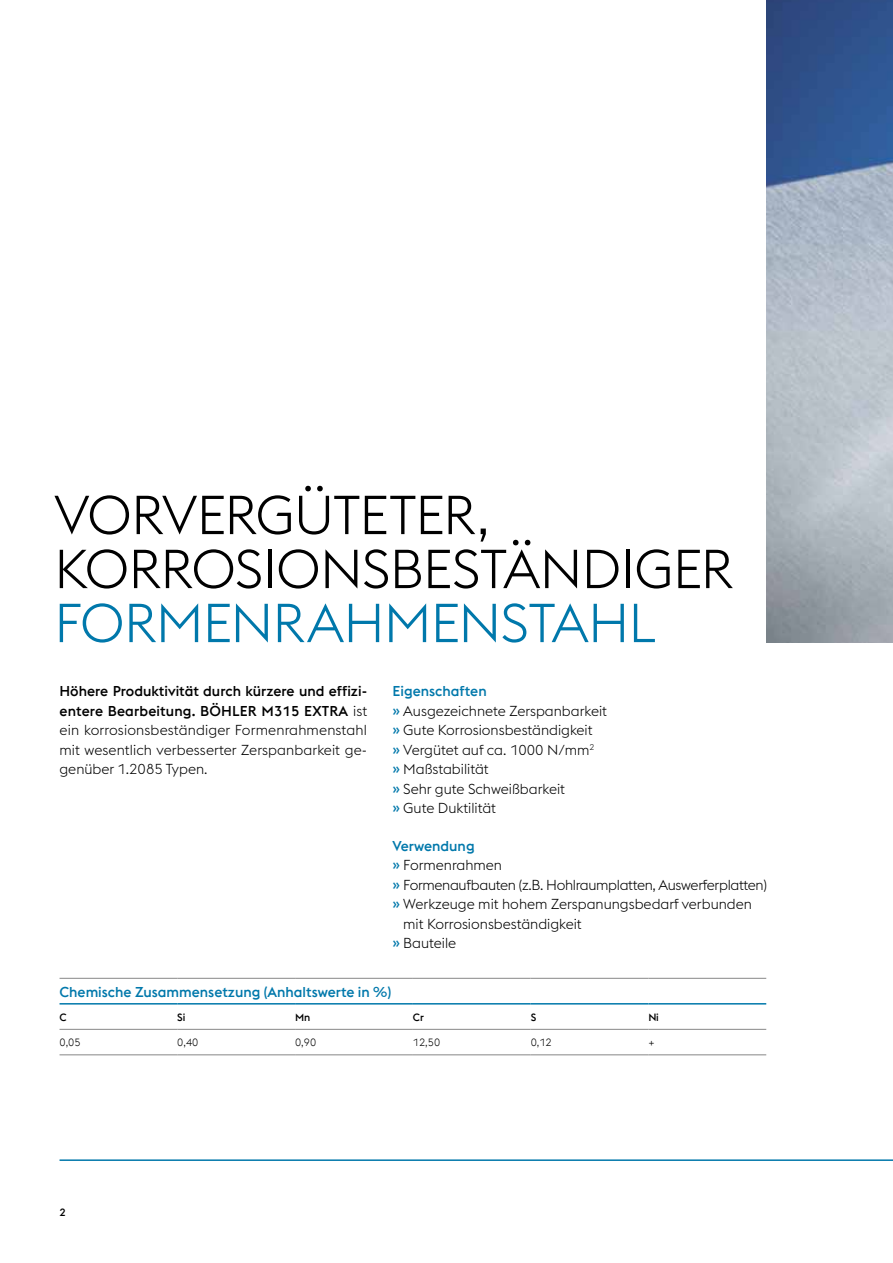
<style>
.page{position:relative;width:893px;height:1263px;background:#fff}
.page>*{position:absolute;margin:0;border:0;box-sizing:border-box;transform-origin:0 0}
.t1{font:300 54px/54px "voestalpine";letter-spacing:-.015em;color:#000}
.t2{font:300 54px "voestalpine";letter-spacing:-.02em;color:#0078ab}
.t3{font:300 14.25px/19.5px "voestalpine";color:#000}
.t4{font:300 14.25px "voestalpine";letter-spacing:-.025em;color:#000}
.t5{font:500 14.25px "voestalpine";color:#0078ab}
.t6{font:300 10.5px "voestalpine";color:#000}
.t7{font:500 10.5px "voestalpine";letter-spacing:-.005em;color:#000}
.s1{font-weight:500}
.s2{font-weight:500;color:#0078ab}
</style>
<div class="page">
<hr style="left:60px;top:1159px;width:833px;height:2px;background:#0078ab">
<img style="left:767px;top:0;width:126px;height:642px">
<hr style="left:60px;top:1054px;width:117px;height:1px;background:#878787">
<hr style="left:177px;top:1054px;width:118px;height:1px;background:#878787">
<hr style="left:295px;top:1054px;width:118px;height:1px;background:#878787">
<hr style="left:413px;top:1054px;width:118px;height:1px;background:#878787">
<hr style="left:531px;top:1054px;width:117px;height:1px;background:#878787">
<hr style="left:648px;top:1054px;width:118px;height:1px;background:#878787">
<hr style="left:60px;top:1029px;width:117px;height:1px;background:#878787">
<hr style="left:177px;top:1029px;width:118px;height:1px;background:#878787">
<hr style="left:295px;top:1029px;width:118px;height:1px;background:#878787">
<hr style="left:413px;top:1029px;width:118px;height:1px;background:#878787">
<hr style="left:531px;top:1029px;width:117px;height:1px;background:#878787">
<hr style="left:648px;top:1029px;width:118px;height:1px;background:#878787">
<hr style="left:60px;top:1003px;width:117px;height:1px;background:#0078ab">
<hr style="left:177px;top:1003px;width:118px;height:1px;background:#0078ab">
<hr style="left:295px;top:1003px;width:118px;height:1px;background:#0078ab">
<hr style="left:413px;top:1003px;width:118px;height:1px;background:#0078ab">
<hr style="left:531px;top:1003px;width:117px;height:1px;background:#0078ab">
<hr style="left:648px;top:1003px;width:118px;height:1px;background:#0078ab">
<hr style="left:60px;top:978px;width:117px;height:1px;background:#878787">
<hr style="left:177px;top:978px;width:118px;height:1px;background:#878787">
<hr style="left:295px;top:978px;width:118px;height:1px;background:#878787">
<hr style="left:413px;top:978px;width:118px;height:1px;background:#878787">
<hr style="left:531px;top:978px;width:117px;height:1px;background:#878787">
<hr style="left:648px;top:978px;width:118px;height:1px;background:#878787">
<h1 class="t1" style="left:54px;top:488px;width:680px">VORVERGÜTETER,<br>KORROSIONSBESTÄNDIGER</h1>
<h1 class="t2" style="left:54px;top:592px;width:603px">FORMENRAHMENSTAHL</h1>
<p class="t3" style="left:60px;top:681px;width:309px;text-align:justify"><span class="s1">Höhere Produktivität durch kürzere und effizi&shy;entere Bearbeitung. BÖHLER M315 EXTRA</span> ist ein korrosionsbeständiger Formenrahmenstahl mit wesentlich verbesserter Zerspanbarkeit ge&shy;genüber 1.2085 Typen.</p>
<p class="t3" style="left:393px;top:681px;width:216px"><span class="s2">Eigenschaften<br>»</span> Ausgezeichnete Zerspanbarkeit <span class="s2">»</span> Gute Korrosionsbeständigkeit<br><span class="s2">»</span> Vergütet auf ca. 1000 N/mm<sup>2<br></sup><span class="s2">»</span> Maßstabilität<br><span class="s2">»</span> Sehr gute Schweißbarkeit<br><span class="s2">»</span> Gute Duktilität</p>
<p class="t5" style="left:393px;top:837px;width:83px">Verwendung</p>
<p class="t3" style="left:393px;top:855px;width:111px"><span class="s2">»</span> Formenrahmen</p>
<p class="t4" style="left:393px;top:876px;width:376px"><span class="s2">»</span> Formenaufbauten (z.B. Hohlraumplatten, Auswerferplatten)</p>
<p class="t3" style="left:393px;top:894px;width:361px"><span class="s2">»</span> Werkzeuge mit hohem Zerspanungsbedarf verbunden</p>
<p class="t3" style="left:403px;top:914px;width:180px">mit Korrosionsbeständigkeit</p>
<p class="t3" style="left:393px;top:933px;width:65px"><span class="s2">»</span> Bauteile</p>
<p class="t5" style="left:60px;top:983px;width:333px">Chemische Zusammensetzung (Anhaltswerte in %)</p>
<p class="t7" style="left:60px;top:1011px;width:9px">C</p>
<p class="t7" style="left:177px;top:1011px;width:10px">Si</p>
<p class="t7" style="left:295px;top:1011px;width:17px">Mn</p>
<p class="t7" style="left:413px;top:1011px;width:12px">Cr</p>
<p class="t7" style="left:531px;top:1011px;width:7px">S</p>
<p class="t7" style="left:648px;top:1011px;width:12px">Ni</p>
<p class="t6" style="left:60px;top:1036px;width:23px">0,05</p>
<p class="t6" style="left:177px;top:1036px;width:23px">0,40</p>
<p class="t6" style="left:295px;top:1036px;width:23px">0,90</p>
<p class="t6" style="left:413px;top:1036px;width:29px">12,50</p>
<p class="t6" style="left:531px;top:1036px;width:23px">0,12</p>
<p class="t6" style="left:648px;top:1036px;width:8px">+</p>
<p class="t7" style="left:60px;top:1205px;width:8px">2</p>
</div>
